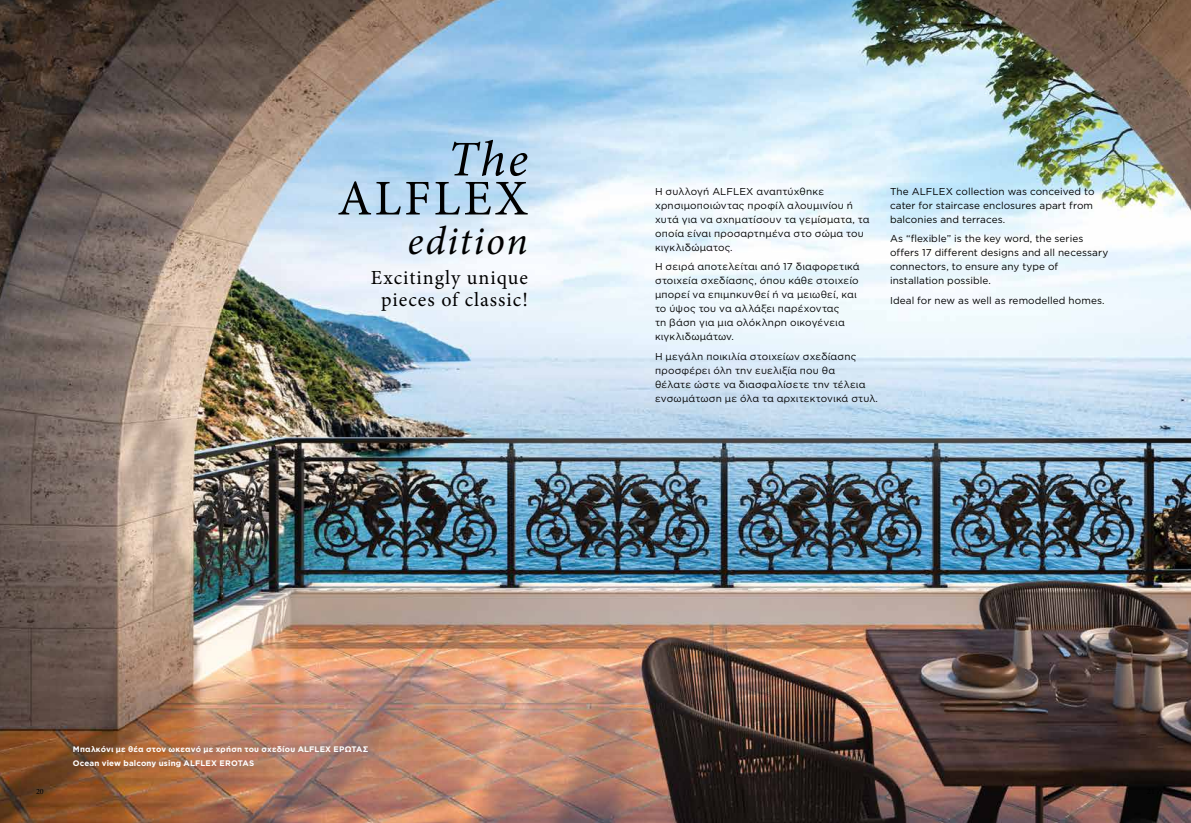
<style>
.page{position:relative;width:1191px;height:823px;background:#fff}
.page>*{position:absolute;margin:0;border:0;box-sizing:border-box;transform-origin:0 0}
.t1{font:50px "Minion Pro";letter-spacing:.06em;color:#000}
.t2{font:italic 50px "Minion Pro";color:#000}
.t3{font:italic 40px "Minion Pro";letter-spacing:.04em;color:#000}
.t4{font:20px/22px "Minion Pro";letter-spacing:.05em;color:#000;text-align:center}
.t5{font:10px/14px "Gotham Greek";letter-spacing:.01em;color:#000}
.t6{font:700 8px/14px "Gotham Greek";letter-spacing:.02em;color:#fff}
.t7{font:8px "Minion Pro";color:#000}
</style>
<div class="page">
<img style="left:0;top:0;width:1191px;height:822px">
<h1 class="t2" style="left:447px;top:125px;width:82px">The</h1>
<h1 class="t1" style="left:337px;top:165px;width:192px">ALFLEX</h1>
<h2 class="t3" style="left:407px;top:213px;width:122px">edition</h2>
<h3 class="t4" style="left:371px;top:266px;width:158px">Excitingly unique pieces of classic!</h3>
<p class="t5" style="left:655px;top:184px;width:216px">Η συλλογή ALFLEX αναπτύχθηκε χρησιμοποιώντας προφίλ αλουμινίου ή χυτά για να σχηματίσουν τα γεμίσματα, τα οποία είναι προσαρτημένα στο σώμα του κιγκλιδώματος.</p>
<p class="t5" style="left:655px;top:259px;width:206px">Η σειρά αποτελείται από 17 διαφορετικά στοιχεία σχεδίασης, όπου κάθε στοιχείο μπορεί να επιμηκυνθεί ή να μειωθεί, και το ύψος του να αλλάξει παρέχοντας<br>τη βάση για μια ολόκληρη οικογένεια κιγκλιδωμάτων.</p>
<p class="t5" style="left:655px;top:349px;width:224px">Η μεγάλη ποικιλία στοιχείων σχεδίασης προσφέρει όλη την ευελιξία που θα<br>θέλατε ώστε να διασφαλίσετε την τέλεια ενσωμάτωση με όλα τα αρχιτεκτονικά στυλ.</p>
<p class="t5" style="left:890px;top:184px;width:206px">The ALFLEX collection was conceived to cater for staircase enclosures apart from balconies and terraces.</p>
<p class="t5" style="left:890px;top:231px;width:220px">As “flexible” is the key word, the series offers 17 different designs and all necessary connectors, to ensure any type of installation possible.</p>
<p class="t5" style="left:890px;top:293px;width:216px">Ideal for new as well as remodelled homes.</p>
<p class="t7" style="left:36px;top:785px;width:9px">20</p>
<p class="t6" style="left:73px;top:741px;width:297px">Μπαλκόνι με θέα στον ωκεανό με χρήση του σχεδίου ALFLEX ΕΡΩΤΑΣ<br>Ocean view balcony using ALFLEX EROTAS</p>
</div>
